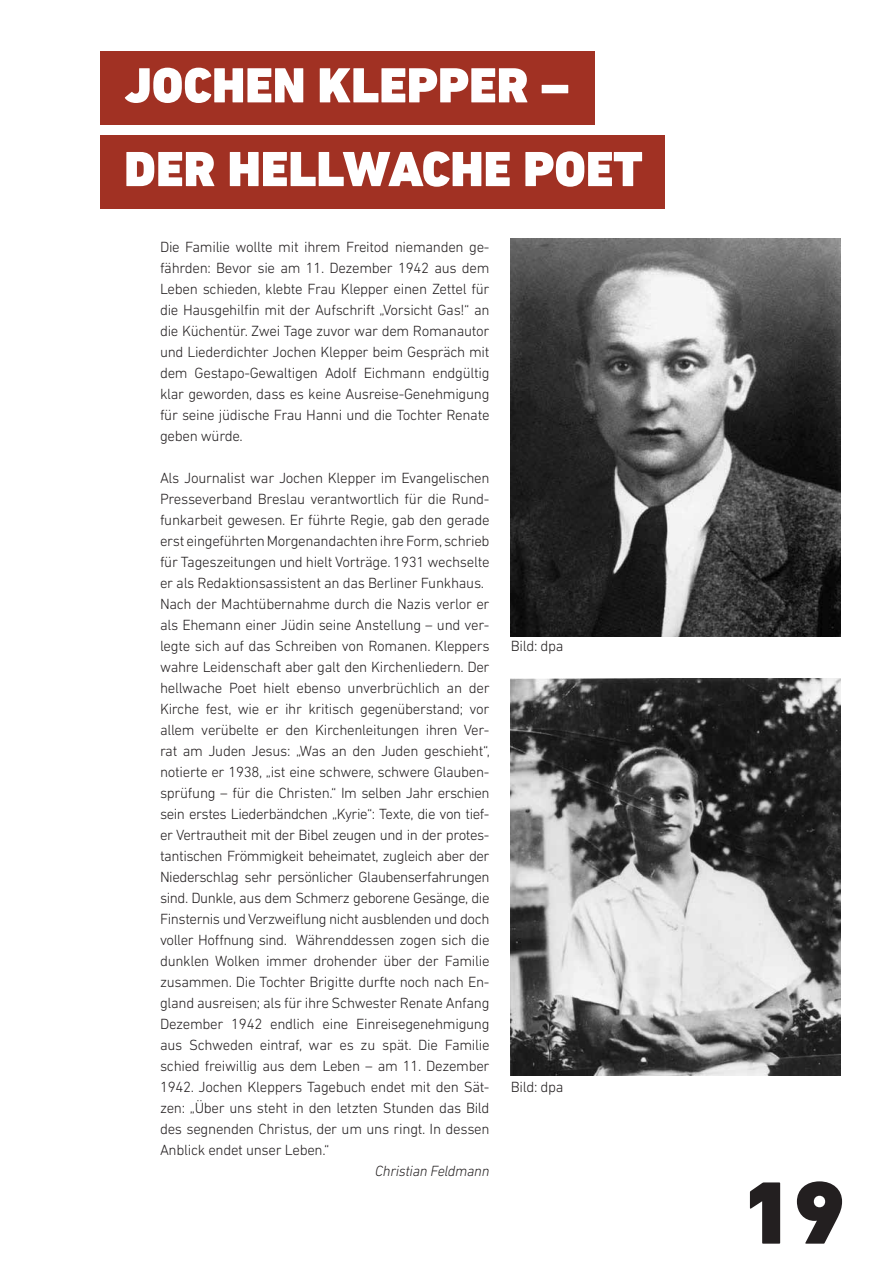
<style>
.page{position:relative;width:893px;height:1263px;background:#fff}
.page>*{position:absolute;margin:0;border:0;box-sizing:border-box;transform-origin:0 0}
.t1{font:900 90px "DIN Next LT Pro";color:#231f20}
.t2{font:900 50.25px/83.7px "DIN Next LT Pro";color:#fff}
.t3{font:300 15px/21px "DIN Next LT Pro";letter-spacing:-.02em;color:#231f20;text-align:justify}
.t4{font:italic 300 15px "DIN Next LT Pro";letter-spacing:-.02em;color:#231f20}
</style>
<div class="page">
<div style="left:100px;top:51px;width:495px;height:74px;background:#a13123"></div>
<div style="left:100px;top:135px;width:565px;height:73px;background:#a13123"></div>
<img style="left:511px;top:238px;width:329px;height:398px">
<img style="left:511px;top:678px;width:329px;height:398px">
<h2 class="t2" style="left:124px;top:43px;width:520px">JOCHEN KLEPPER –<br>DER HELLWACHE POET</h2>
<p class="t3" style="left:160px;top:236px;width:331px">Die Familie wollte mit ihrem Freitod niemanden ge&shy;fährden: Bevor sie am 11. Dezember 1942 aus dem Leben schieden, klebte Frau Klepper einen Zettel für die Hausgehilfin mit der Aufschrift „Vorsicht Gas!“ an die Küchentür. Zwei Tage zuvor war dem Romanautor und Liederdichter Jochen Klepper beim Gespräch mit dem Gestapo-Gewaltigen Adolf Eichmann endgültig klar geworden, dass es keine Ausreise-Genehmigung für seine jüdische Frau Hanni und die Tochter Renate geben würde.</p>
<p class="t3" style="left:160px;top:467px;width:331px;text-align:left">Als Journalist war Jochen Klepper im Evangelischen Presseverband Breslau verantwortlich für die Rund&shy;funkarbeit gewesen. Er führte Regie, gab den gerade erst eingeführten Morgenandachten ihre Form, schrieb für Tageszeitungen und hielt Vorträge. 1931 wechselte er als Redaktionsassistent an das Berliner Funkhaus.<br>Nach der Machtübernahme durch die Nazis verlor er als Ehemann einer Jüdin seine Anstellung – und ver&shy;legte sich auf das Schreiben von Romanen. Kleppers wahre Leidenschaft aber galt den Kirchenliedern. Der hellwache Poet hielt ebenso unverbrüchlich an der Kirche fest, wie er ihr kritisch gegenüberstand; vor allem verübelte er den Kirchenleitungen ihren Ver&shy;rat am Juden Jesus: „Was an den Juden geschieht“, notierte er 1938, „ist eine schwere, schwere Glauben&shy;sprüfung – für die Christen.“ Im selben Jahr erschien sein erstes Liederbändchen „Kyrie“: Texte, die von tief&shy;er Vertrautheit mit der Bibel zeugen und in der protes&shy;tantischen Frömmigkeit beheimatet, zugleich aber der Niederschlag sehr persönlicher Glaubenserfahrungen sind. Dunkle, aus dem Schmerz geborene Gesänge, die Finsternis und Verzweiflung nicht ausblenden und doch voller Hoffnung sind. Währenddessen zogen sich die dunklen Wolken immer drohender über der Familie zusammen. Die Tochter Brigitte durfte noch nach En&shy;gland ausreisen; als für ihre Schwester Renate Anfang Dezember 1942 endlich eine Einreisegenehmigung aus Schweden eintraf, war es zu spät. Die Familie schied freiwillig aus dem Leben – am 11. Dezember 1942. Jochen Kleppers Tagebuch endet mit den Sät&shy;zen: „Über uns steht in den letzten Stunden das Bild des segnenden Christus, der um uns ringt. In dessen Anblick endet unser Leben.“</p>
<p class="t4" style="left:375px;top:1162px;width:116px">Christian Feldmann</p>
<p class="t3" style="left:511px;top:635px;width:54px">Bild: dpa</p>
<p class="t3" style="left:511px;top:1076px;width:54px">Bild: dpa</p>
<h1 class="t1" style="left:742px;top:1159px;width:104px">19</h1>
</div>
